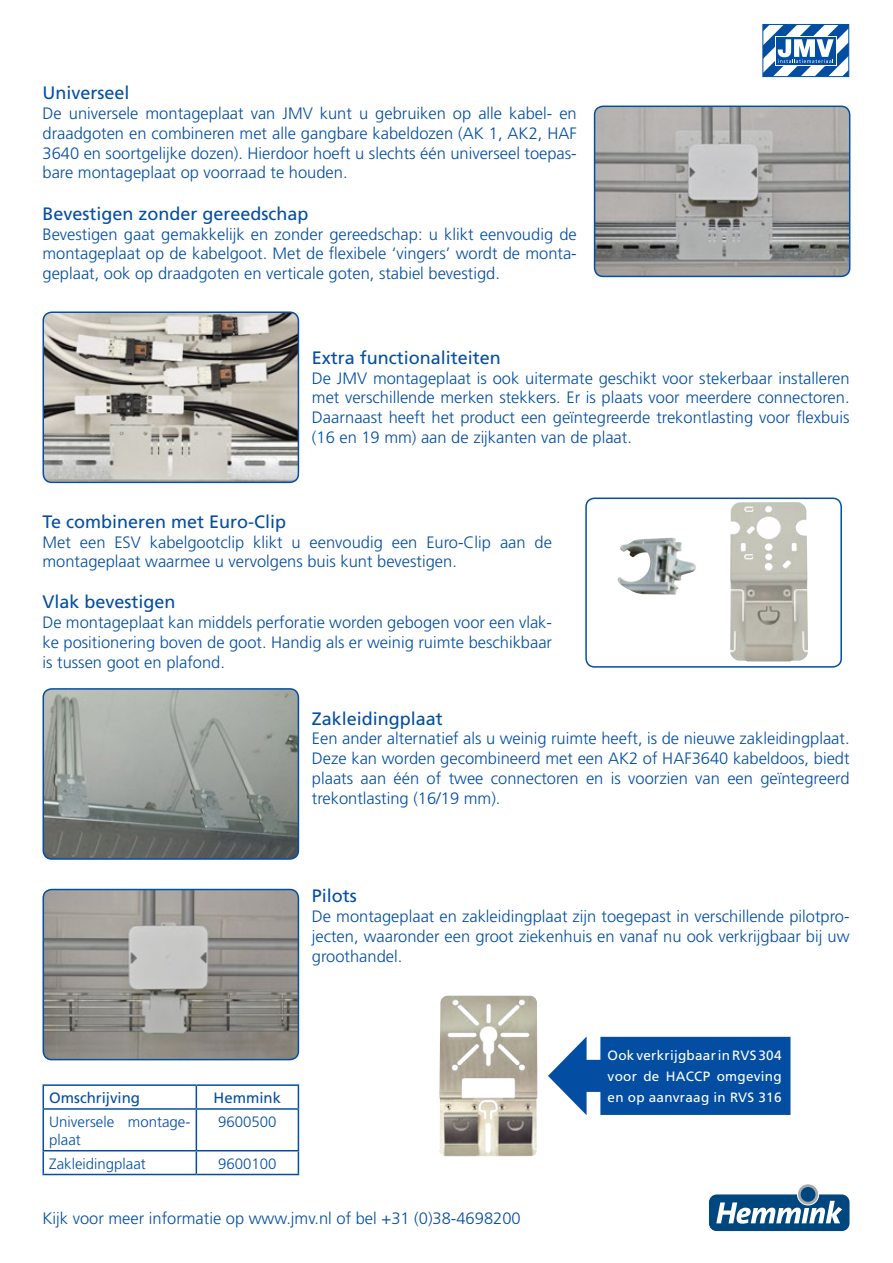
<style>
.page{position:relative;width:893px;height:1263px;background:#fff}
.page>*{position:absolute;margin:0;border:0;box-sizing:border-box;transform-origin:0 0}
.t1{font:18px "Frutiger";color:#034ea2}
.t2{font:300 16.5px/19.8px "Frutiger";color:#034ea2;text-align:justify}
.t3{font:300 15px/18px "Frutiger";color:#034ea2}
.t4{font:15px "Frutiger";color:#034ea2}
.t5{font:13.5px/21px "Frutiger";letter-spacing:.02em;color:#fff;text-align:justify}
</style>
<div class="page">
<div style="left:585px;top:497px;width:257px;height:171px;border:2px solid #034ea2;border-radius:9px"></div>
<div style="left:708px;top:1194px;width:142px;height:37px;background:#00467f;border-radius:8px"></div>
<div style="left:708px;top:1193px;width:142px;height:39px;border:1px solid #fff;border-radius:8px"></div>
<svg style="left:716px;top:1201px;width:126px;height:23px"></svg>
<svg style="left:797px;top:1184px;width:22px;height:21px"></svg>
<div style="left:797px;top:1183px;width:22px;height:22px;border:1px solid #fff;border-radius:50%"></div>
<div style="left:801px;top:1187px;width:14px;height:15px;background:#00467f;border-radius:50%"></div>
<svg style="left:763px;top:24px;width:86px;height:53px"></svg>
<hr style="left:43px;top:1084px;width:153px;height:2px;background:#034ea2">
<hr style="left:196px;top:1084px;width:103px;height:2px;background:#034ea2">
<svg style="left:43px;top:1085px;width:256px;height:89px"></svg>
<hr style="left:43px;top:1174px;width:153px;height:1px;background:#034ea2">
<hr style="left:196px;top:1174px;width:103px;height:1px;background:#034ea2">
<img style="left:43px;top:689px;width:255px;height:170px">
<div style="left:43px;top:688px;width:256px;height:172px;border:2px solid #034ea2;border-radius:9px"></div>
<img style="left:43px;top:312px;width:255px;height:170px">
<div style="left:43px;top:311px;width:256px;height:172px;border:2px solid #034ea2;border-radius:9px"></div>
<img style="left:595px;top:106px;width:255px;height:170px">
<div style="left:594px;top:106px;width:256px;height:171px;border:2px solid #034ea2;border-radius:9px"></div>
<img style="left:617px;top:537px;width:79px;height:58px">
<img style="left:730px;top:502px;width:78px;height:159px">
<img style="left:43px;top:890px;width:255px;height:169px">
<div style="left:43px;top:889px;width:256px;height:171px;border:2px solid #034ea2;border-radius:9px"></div>
<img style="left:439px;top:995px;width:98px;height:161px">
<svg style="left:548px;top:1036px;width:242px;height:79px;background:#2263ad"></svg>
<p class="t1" style="left:43px;top:82px;width:89px">Universeel</p>
<p class="t2" style="left:43px;top:104px;width:536px">De universele montageplaat van JMV kunt u gebruiken op alle kabel- en draadgoten en combineren met alle gangbare kabeldozen (AK 1, AK2, HAF 3640 en soortgelijke dozen). Hierdoor hoeft u slechts één universeel toepas&shy;bare montageplaat op voorraad te houden.</p>
<p class="t1" style="left:43px;top:203px;width:268px">Bevestigen zonder gereedschap</p>
<p class="t2" style="left:43px;top:224px;width:536px">Bevestigen gaat gemakkelijk en zonder gereedschap: u klikt eenvoudig de montageplaat op de kabelgoot. Met de flexibele ‘vingers’ wordt de monta&shy;geplaat, ook op draadgoten en verticale goten, stabiel bevestigd.</p>
<p class="t1" style="left:312px;top:347px;width:191px">Extra functionaliteiten</p>
<p class="t2" style="left:312px;top:368px;width:539px">De JMV montageplaat is ook uitermate geschikt voor stekerbaar installeren met verschillende merken stekkers. Er is plaats voor meerdere connectoren.<br>Daarnaast heeft het product een geïntegreerde trekontlasting voor flexbuis (16 en 19 mm) aan de zijkanten van de plaat.</p>
<p class="t1" style="left:43px;top:511px;width:245px">Te combineren met Euro-Clip</p>
<p class="t2" style="left:43px;top:532px;width:511px">Met een ESV kabelgootclip klikt u eenvoudig een Euro-Clip aan de montageplaat waarmee u vervolgens buis kunt bevestigen.</p>
<p class="t1" style="left:43px;top:592px;width:135px">Vlak bevestigen</p>
<p class="t2" style="left:43px;top:613px;width:511px">De montageplaat kan middels perforatie worden gebogen voor een vlak&shy;ke positionering boven de goot. Handig als er weinig ruimte beschikbaar is tussen goot en plafond.</p>
<p class="t1" style="left:312px;top:708px;width:133px">Zakleidingplaat</p>
<p class="t2" style="left:312px;top:729px;width:539px">Een ander alternatief als u weinig ruimte heeft, is de nieuwe zakleidingplaat.<br>Deze kan worden gecombineerd met een AK2 of HAF3640 kabeldoos, biedt plaats aan één of twee connectoren en is voorzien van een geïntegreerd trekontlasting (16/19 mm).</p>
<p class="t1" style="left:312px;top:885px;width:47px">Pilots</p>
<p class="t2" style="left:312px;top:906px;width:539px">De montageplaat en zakleidingplaat zijn toegepast in verschillende pilotpro&shy;jecten, waaronder een groot ziekenhuis en vanaf nu ook verkrijgbaar bij uw groothandel.</p>
<p class="t4" style="left:49px;top:1089px;width:92px">Omschrijving</p>
<p class="t4" style="left:214px;top:1089px;width:69px">Hemmink</p>
<p class="t3" style="left:49px;top:1113px;width:143px">Universele montage&shy;plaat</p>
<p class="t3" style="left:218px;top:1113px;width:60px">9600500</p>
<p class="t3" style="left:49px;top:1154px;width:98px">Zakleidingplaat</p>
<p class="t3" style="left:218px;top:1154px;width:60px">9600100</p>
<p class="t5" style="left:608px;top:1045px;width:175px">Ook verkrijgbaar in RVS 304 voor de HACCP omgeving en op aanvraag in RVS 316</p>
<p class="t2" style="left:43px;top:1209px;width:480px">Kijk voor meer informatie op www.jmv.nl of bel +31 (0)38-4698200</p>
</div>
